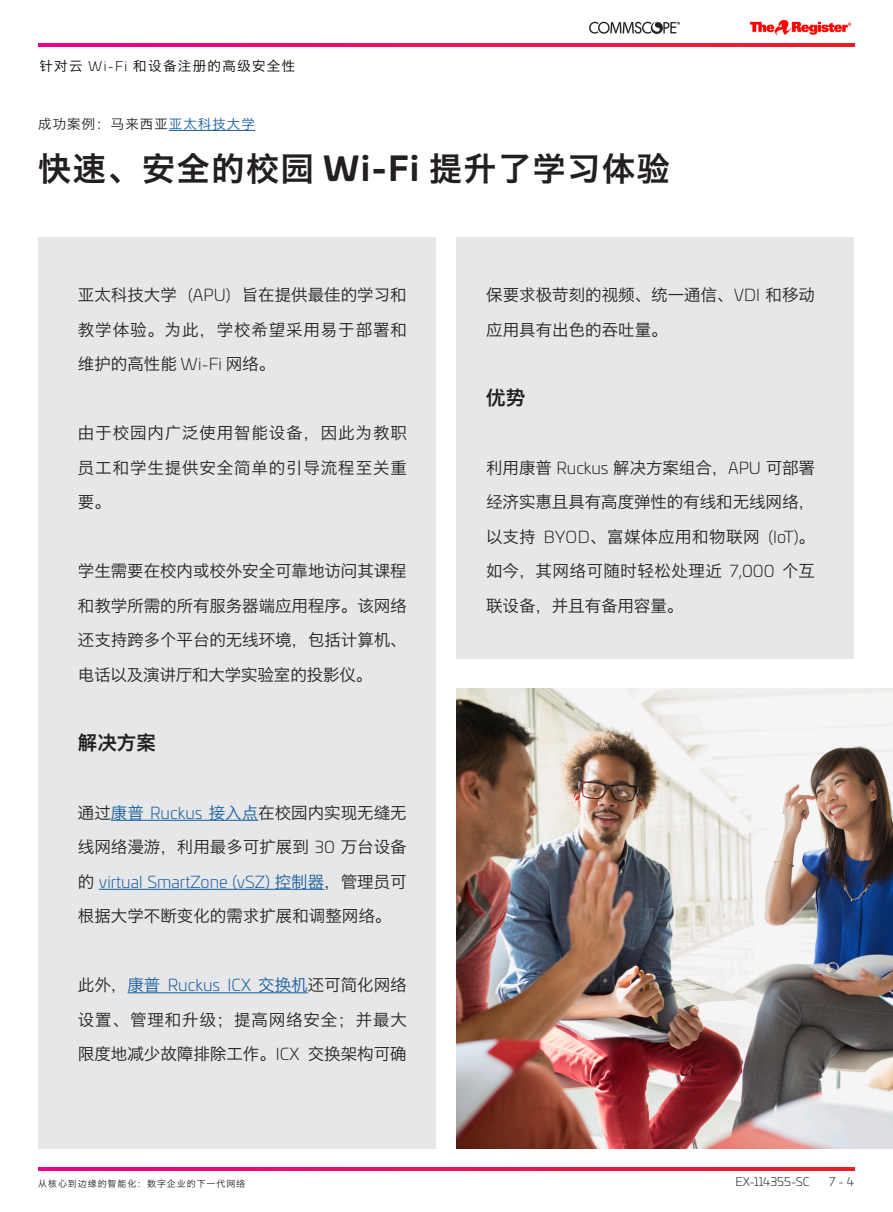
<style>
.page{position:relative;width:893px;height:1212px;background:#fff}
.page>*{position:absolute;margin:0;border:0;box-sizing:border-box;transform-origin:0 0}
.t1{font:33px "Hiragino Sans GB W6";letter-spacing:.05em;color:#231f20}
.t2{font:19.5px "Hiragino Sans GB W6";color:#231f20}
.t3{font:16.5px/34.5px "Hiragino Sans GB W3";color:#231f20;text-align:justify}
.t4{font:13.5px "Hiragino Sans GB W3";letter-spacing:.1em;color:#000001}
.t5{font:13.5px "Hiragino Sans GB W3";letter-spacing:.075em;color:#231f20}
.t6{font:300 12px "Univia Pro";color:#231f20}
.t7{font:9px "Hiragino Sans GB W3";letter-spacing:.1em;color:#231f20}
.s1{font-family:"Univia Pro";font-weight:300}
.s2{color:#175d9e}
.s3{font-family:"Univia Pro";font-weight:700}
.s4{font-family:"Univia Pro";font-weight:300;color:#175d9e}
</style>
<div class="page">
<img style="left:749px;top:19px;width:103px;height:17px">
<img style="left:589px;top:21px;width:91px;height:14px">
<img style="left:38px;top:1167px;width:817px;height:3px">
<img style="left:38px;top:43px;width:817px;height:3px">
<div style="left:38px;top:237px;width:398px;height:912px;background:#e6e7e9"></div>
<div style="left:456px;top:237px;width:398px;height:421px;background:#e6e7e9"></div>
<hr style="left:169px;top:130px;width:86px;height:1px;background:#175d9e">
<hr style="left:111px;top:820px;width:147px;height:1px;background:#175d9e">
<hr style="left:99px;top:889px;width:225px;height:1px;background:#175d9e">
<hr style="left:127px;top:992px;width:181px;height:1px;background:#175d9e">
<img style="left:456px;top:689px;width:437px;height:460px">
<p class="t4" style="left:39px;top:57px;width:257px">针对云 <span class="s1">Wi-Fi</span> 和设备注册的高级安全性</p>
<p class="t5" style="left:38px;top:116px;width:218px">成功案例：马来西亚<span class="s2">亚太科技大学</span></p>
<p class="t1" style="left:38px;top:147px;width:633px">快速、安全的校园 <span class="s3">Wi-Fi</span> 提升了学习体验</p>
<p class="t3" style="left:78px;top:277px;width:330px">亚太科技大学 <span class="s1">(APU)</span> 旨在提供最佳的学习和教学体验。为此，学校希望采用易于部署和维护的高性能 <span class="s1">Wi-Fi</span> 网络。</p>
<p class="t3" style="left:78px;top:415px;width:330px">由于校园内广泛使用智能设备，因此为教职员工和学生提供安全简单的引导流程至关重要。</p>
<p class="t3" style="left:78px;top:553px;width:330px">学生需要在校内或校外安全可靠地访问其课程和教学所需的所有服务器端应用程序。该网络还支持跨多个平台的无线环境，包括计算机、电话以及演讲厅和大学实验室的投影仪。</p>
<p class="t2" style="left:78px;top:729px;width:79px">解决方案</p>
<p class="t3" style="left:78px;top:795px;width:330px">通过<span class="s2">康普</span> <span class="s4">Ruckus</span> <span class="s2">接入点</span>在校园内实现无缝无线网络漫游，利用最多可扩展到 <span class="s1">30</span> 万台设备的 <span class="s4">virtual SmartZone (vSZ)</span> <span class="s2">控制器</span>，管理员可根据大学不断变化的需求扩展和调整网络。</p>
<p class="t3" style="left:78px;top:967px;width:330px">此外，<span class="s2">康普</span> <span class="s4">Ruckus ICX</span> <span class="s2">交换机</span>还可简化网络设置、管理和升级；提高网络安全；并最大限度地减少故障排除工作。<span class="s1">ICX</span> 交换架构可确</p>
<p class="t3" style="left:486px;top:277px;width:330px">保要求极苛刻的视频、统一通信、<span class="s1">VDI</span> 和移动应用具有出色的吞吐量。</p>
<p class="t2" style="left:486px;top:384px;width:40px">优势</p>
<p class="t3" style="left:486px;top:450px;width:330px">利用康普 <span class="s1">Ruckus</span> 解决方案组合，<span class="s1">APU</span> 可部署经济实惠且具有高度弹性的有线和无线网络，以支持 <span class="s1">BYOD</span>、富媒体应用和物联网 <span class="s1">(IoT)</span>。如今，其网络可随时轻松处理近 <span class="s1">7,000</span> 个互联设备，并且有备用容量。</p>
<p class="t7" style="left:38px;top:1178px;width:209px">从核心到边缘的智能化：数字企业的下一代网络</p>
<p class="t6" style="left:735px;top:1173px;width:76px">EX-114355-SC</p>
<p class="t6" style="left:829px;top:1173px;width:26px">7 - 4</p>
</div>
